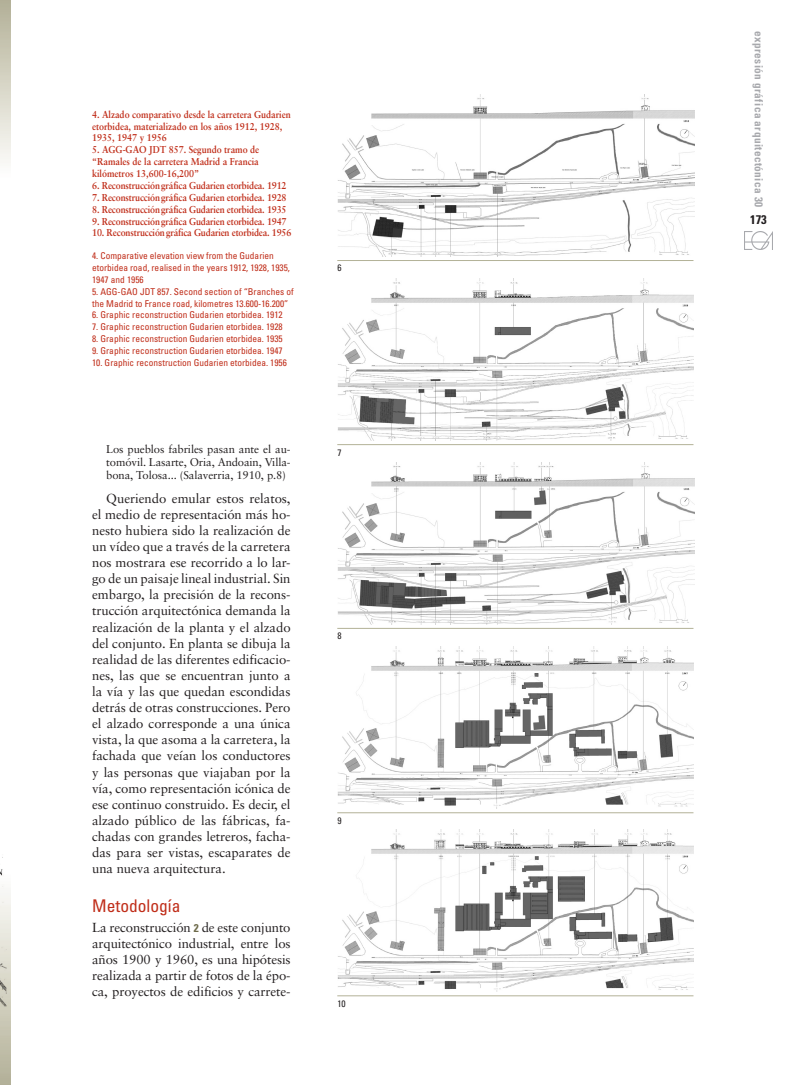
<style>
.page{position:relative;width:801px;height:1085px;background:#fff}
.page>*{position:absolute;margin:0;border:0;box-sizing:border-box;transform-origin:0 0}
.t1{font:condensed 17.5px "Univers";color:#c02d19}
.t2{font:13.12px/16.1px "Sabon";letter-spacing:-.01em;color:#231f20;text-align:justify}
.t3{font:700 condensed 12.5px "Univers";color:#231f20}
.t4{font:11.25px/13.2px "Sabon";letter-spacing:-.01em;color:#231f20;text-align:justify}
.t5{font:700 condensed 11.25px "Univers";letter-spacing:.035em;color:#a8a9ad}
.t6{font:700 10px/11.9px "Sabon";letter-spacing:-.015em;color:#c02d19;scale:.9 1}
.t7{font:condensed 9.38px/11.9px "Univers";color:#c02d19}
.t8{font:condensed 9.38px "Univers";color:#231f20}
.s1{font-family:"Univers";font-weight:700;font-stretch:condensed;font-size:11.25px;color:#6d6a4a}
</style>
<div class="page">
<img style="left:744px;top:231px;width:28px;height:18px">
<svg style="left:0;top:0;width:11px;height:163px;background:#d5d4c5"></svg>
<img style="left:0;top:872px;width:11px;height:212px">
<img style="left:337px;top:94px;width:357px;height:162px">
<img style="left:337px;top:278px;width:357px;height:162px">
<img style="left:338px;top:462px;width:356px;height:162px">
<img style="left:337px;top:646px;width:357px;height:162px">
<img style="left:337px;top:829px;width:357px;height:161px">
<hr style="left:337px;top:260px;width:356px;height:1px;background:#b3b297">
<hr style="left:337px;top:444px;width:356px;height:1px;background:#b3b297">
<hr style="left:337px;top:628px;width:356px;height:1px;background:#b3b297">
<hr style="left:337px;top:812px;width:356px;height:1px;background:#b3b297">
<hr style="left:337px;top:995px;width:356px;height:1px;background:#b3b297">
<p class="t6" style="left:92px;top:108px;width:222px">4. Alzado comparativo desde la carretera Gudarien etorbidea, materializado en los años 1912, 1928,<br>1935, 1947 y 1956</p>
<p class="t6" style="left:92px;top:144px;width:187px;text-align:justify">5. AGG-GAO JDT 857. Segundo tramo de “Ramales de la carretera Madrid a Francia kilómetros 13,600-16,200”</p>
<p class="t6" style="left:92px;top:179px;width:218px">6. Reconstruccióngráfica Gudarien etorbidea. 1912</p>
<p class="t6" style="left:92px;top:191px;width:218px">7. Reconstruccióngráfica Gudarien etorbidea. 1928</p>
<p class="t6" style="left:92px;top:203px;width:218px">8. Reconstruccióngráfica Gudarien etorbidea. 1935</p>
<p class="t6" style="left:92px;top:215px;width:218px">9. Reconstruccióngráfica Gudarien etorbidea. 1947</p>
<p class="t6" style="left:92px;top:227px;width:223px">10. Reconstruccióngráfica Gudarien etorbidea. 1956</p>
<p class="t7" style="left:92px;top:249px;width:199px">4. Comparative elevation view from the Gudarien etorbidea road, realised in the years 1912, 1928, 1935,<br>1947 and 1956</p>
<p class="t7" style="left:92px;top:285px;width:203px">5. AGG-GAO JDT 857. Second section of “Branches of the Madrid to France road, kilometres 13.600-16.200”</p>
<p class="t7" style="left:92px;top:309px;width:192px">6. Graphic reconstruction Gudarien etorbidea. 1912</p>
<p class="t7" style="left:92px;top:321px;width:192px">7. Graphic reconstruction Gudarien etorbidea. 1928</p>
<p class="t7" style="left:92px;top:333px;width:192px">8. Graphic reconstruction Gudarien etorbidea. 1935</p>
<p class="t7" style="left:92px;top:344px;width:192px">9. Graphic reconstruction Gudarien etorbidea. 1947</p>
<p class="t7" style="left:92px;top:356px;width:196px">10. Graphic reconstruction Gudarien etorbidea. 1956</p>
<p class="t4" style="left:106px;top:442px;width:186px">Los pueblos fabriles pasan ante el au&shy;tomóvil. Lasarte, Oria, Andoain, Villa&shy;bona, Tolosa... (Salaverria, 1910, p.8)</p>
<p class="t2" style="left:92px;top:490px;width:200px;text-indent:14px">Queriendo emular estos relatos, el medio de representación más ho&shy;nesto hubiera sido la realización de un vídeo que a través de la carretera nos mostrara ese recorrido a lo lar&shy;go de un paisaje lineal industrial. Sin embargo, la precisión de la recons&shy;trucción arquitectónica demanda la realización de la planta y el alzado del conjunto. En planta se dibuja la realidad de las diferentes edificacio&shy;nes, las que se encuentran junto a la vía y las que quedan escondidas detrás de otras construcciones. Pero el alzado corresponde a una única vista, la que asoma a la carretera, la fachada que veían los conductores y las personas que viajaban por la vía, como representación icónica de ese continuo construido. Es decir, el alzado público de las fábricas, fa&shy;chadas con grandes letreros, facha&shy;das para ser vistas, escaparates de una nueva arquitectura.</p>
<h1 class="t1" style="left:92px;top:894px;width:90px">Metodología</h1>
<p class="t2" style="left:92px;top:919px;width:200px">La reconstrucción <span class="s1">2</span> de este conjunto arquitectónico industrial, entre los años 1900 y 1960, es una hipótesis realizada a partir de fotos de la épo&shy;ca, proyectos de edificios y carrete-</p>
<p class="t8" style="left:337px;top:262px;width:6px">6</p>
<p class="t8" style="left:337px;top:446px;width:6px">7</p>
<p class="t8" style="left:337px;top:630px;width:6px">8</p>
<p class="t8" style="left:337px;top:814px;width:6px">9</p>
<p class="t8" style="left:337px;top:997px;width:10px">10</p>
<p class="t5" style="left:766px;top:31px;width:177px;rotate:90deg">expresión gráfica arquitectónica 30</p>
<p class="t3" style="left:750px;top:212px;width:18px">173</p>
</div>
